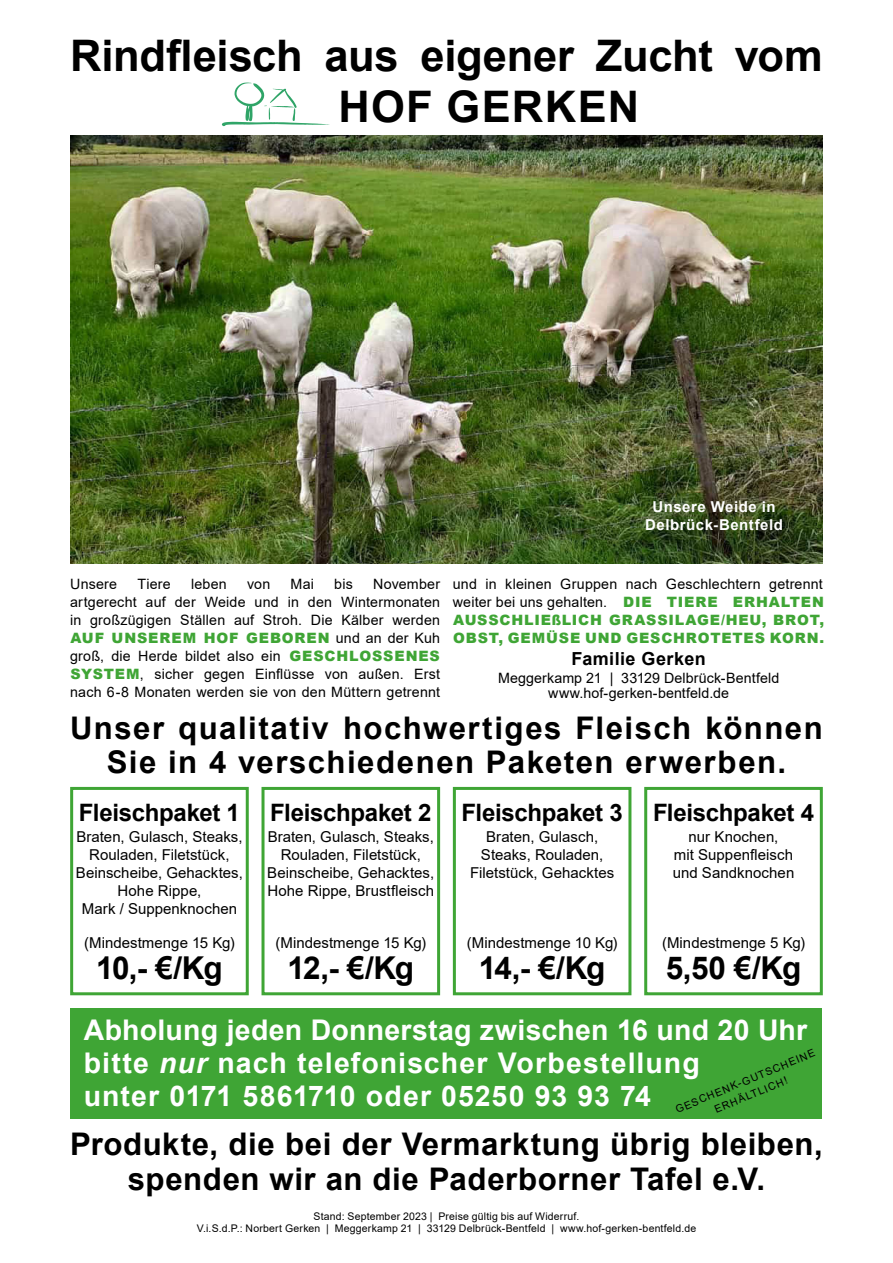
<style>
.page{position:relative;width:893px;height:1263px;background:#fff}
.page>*{position:absolute;margin:0;border:0;box-sizing:border-box;transform-origin:0 0}
.t1{font:700 43.5px/51px "Arial";letter-spacing:-.005em;color:#000}
.t2{font:700 31.5px "Arial";letter-spacing:-.04em;color:#000}
.t3{font:700 31.2px/34.5px "Arial";letter-spacing:.03em;color:#000;text-align:center}
.t4{font:700 28.5px/33px "Arial";letter-spacing:.03em;color:#fff}
.t5{font:700 24px "Arial";letter-spacing:-.015em;color:#000}
.t6{font:700 18px "Arial";letter-spacing:.025em;color:#000}
.t7{font:15px/18px "Arial";letter-spacing:.005em;color:#000;text-align:center}
.t8{font:700 15px/18px "Arial";letter-spacing:.035em;color:#fff;text-align:center}
.t9{font:14.25px/18px "Arial";letter-spacing:.015em;color:#000;text-align:justify}
.t10{font:900 14.25px/18px "Arial";letter-spacing:.06em;color:#3fa535}
.t11{font:10.5px/12.6px "Arial";letter-spacing:.015em;color:#000;text-align:center}
.s1{font-weight:900;color:#3fa535}
.s2{font-style:italic}
</style>
<div class="page">
<div style="left:644px;top:787px;width:179px;height:208px;border:3px solid #3fa535"></div>
<div style="left:453px;top:787px;width:178px;height:208px;border:3px solid #3fa535"></div>
<div style="left:70px;top:787px;width:179px;height:208px;border:3px solid #3fa535"></div>
<div style="left:261px;top:787px;width:179px;height:208px;border:3px solid #3fa535"></div>
<img style="left:70px;top:136px;width:753px;height:427px">
<div style="left:71px;top:1008px;width:751px;height:110px;background:#3fa535"></div>
<svg style="left:222px;top:83px;width:108px;height:43px"></svg>
<h1 class="t1" style="left:338px;top:31px;width:486px;text-indent:-268px">Rindfleisch aus eigener Zucht vom<br>HOF GERKEN</h1>
<p class="t8" style="left:645px;top:498px;width:139px">Unsere Weide in<br>Delbrück-Bentfeld</p>
<p class="t9" style="left:70px;top:575px;width:371px;text-indent:303px">November artgerecht auf der Weide und in den Wintermonaten in großzügigen Ställen auf Stroh. Die Kälber werden <span class="s1">AUF UNSEREM HOF GEBOREN</span> und an der Kuh groß, die Herde bildet also ein <span class="s1">GESCHLOSSENES SYSTEM</span>, sicher gegen Einflüsse von außen. Erst nach 6-8 Monaten werden sie von den Müttern getrennt</p>
<p class="t9" style="left:453px;top:575px;width:371px">und in kleinen Gruppen nach Geschlechtern getrennt weiter bei uns gehalten.</p>
<p class="t9" style="left:70px;top:575px;width:48px">Unsere</p>
<p class="t9" style="left:137px;top:575px;width:35px">Tiere</p>
<p class="t9" style="left:191px;top:575px;width:37px">leben</p>
<p class="t9" style="left:247px;top:575px;width:25px">von</p>
<p class="t9" style="left:291px;top:575px;width:25px">Mai</p>
<p class="t9" style="left:334px;top:575px;width:20px">bis</p>
<p class="t10" style="left:623px;top:592px;width:202px">DIE TIERE ERHALTEN</p>
<p class="t10" style="left:453px;top:610px;width:372px">AUSSCHLIEßLICH GRASSILAGE/HEU, BROT,<br>OBST, GEMÜSE UND GESCHROTETES KORN.</p>
<p class="t6" style="left:571px;top:646px;width:136px">Familie Gerken</p>
<p class="t9" style="left:498px;top:670px;width:283px;line-height:15px;text-align:center">Meggerkamp 21 | 33129 Delbrück-Bentfeld www.hof-gerken-bentfeld.de</p>
<h3 class="t3" style="left:70px;top:711px;width:754px">Unser qualitativ hochwertiges Fleisch können<br>Sie in 4 verschiedenen Paketen erwerben.</h3>
<h3 class="t5" style="left:79px;top:795px;width:163px">Fleischpaket 1</h3>
<p class="t7" style="left:76px;top:827px;width:168px">Braten, Gulasch, Steaks,<br>Rouladen, Filetstück,<br>Beinscheibe, Gehacktes,<br>Hohe Rippe,<br>Mark / Suppenknochen</p>
<p class="t7" style="left:84px;top:933px;width:152px">(Mindestmenge 15 Kg)</p>
<h2 class="t2" style="left:96px;top:946px;width:128px">10,- €/Kg</h2>
<h3 class="t5" style="left:270px;top:795px;width:163px">Fleischpaket 2</h3>
<p class="t7" style="left:267px;top:827px;width:168px">Braten, Gulasch, Steaks,<br>Rouladen, Filetstück,<br>Beinscheibe, Gehacktes,<br>Hohe Rippe, Brustfleisch</p>
<p class="t7" style="left:275px;top:933px;width:152px">(Mindestmenge 15 Kg)</p>
<h2 class="t2" style="left:287px;top:946px;width:128px">12,- €/Kg</h2>
<h3 class="t5" style="left:462px;top:795px;width:163px">Fleischpaket 3</h3>
<p class="t7" style="left:470px;top:827px;width:146px">Braten, Gulasch,<br>Steaks, Rouladen,<br>Filetstück, Gehacktes</p>
<p class="t7" style="left:467px;top:933px;width:152px">(Mindestmenge 10 Kg)</p>
<h2 class="t2" style="left:479px;top:946px;width:128px">14,- €/Kg</h2>
<h3 class="t5" style="left:653px;top:795px;width:163px">Fleischpaket 4</h3>
<p class="t7" style="left:673px;top:827px;width:123px">nur Knochen,<br>mit Suppenfleisch und Sandknochen</p>
<p class="t7" style="left:662px;top:933px;width:144px">(Mindestmenge 5 Kg)</p>
<h2 class="t2" style="left:666px;top:946px;width:137px">5,50 €/Kg</h2>
<h3 class="t4" style="left:84px;top:1014px;width:725px">Abholung jeden Donnerstag zwischen 16 und 20 Uhr bitte <span class="s2">nur</span> nach telefonischer Vorbestellung<br>unter 0171 5861710 oder 05250 93 93 74</h3>
<h3 class="t3" style="left:70px;top:1127px;width:754px">Produkte, die bei der Vermarktung übrig bleiben, spenden wir an die Paderborner Tafel e.V.</h3>
<p class="t11" style="left:673px;top:1102px;width:151px;line-height:15px;rotate:-22deg">GESCHENK-GUTSCHEINE<br>ERHÄLTLICH!</p>
<p class="t11" style="left:197px;top:1209px;width:501px">Stand: September 2023 | Preise gültig bis auf Widerruf.<br>V.i.S.d.P.: Norbert Gerken | Meggerkamp 21 | 33129 Delbrück-Bentfeld | www.hof-gerken-bentfeld.de</p>
</div>
